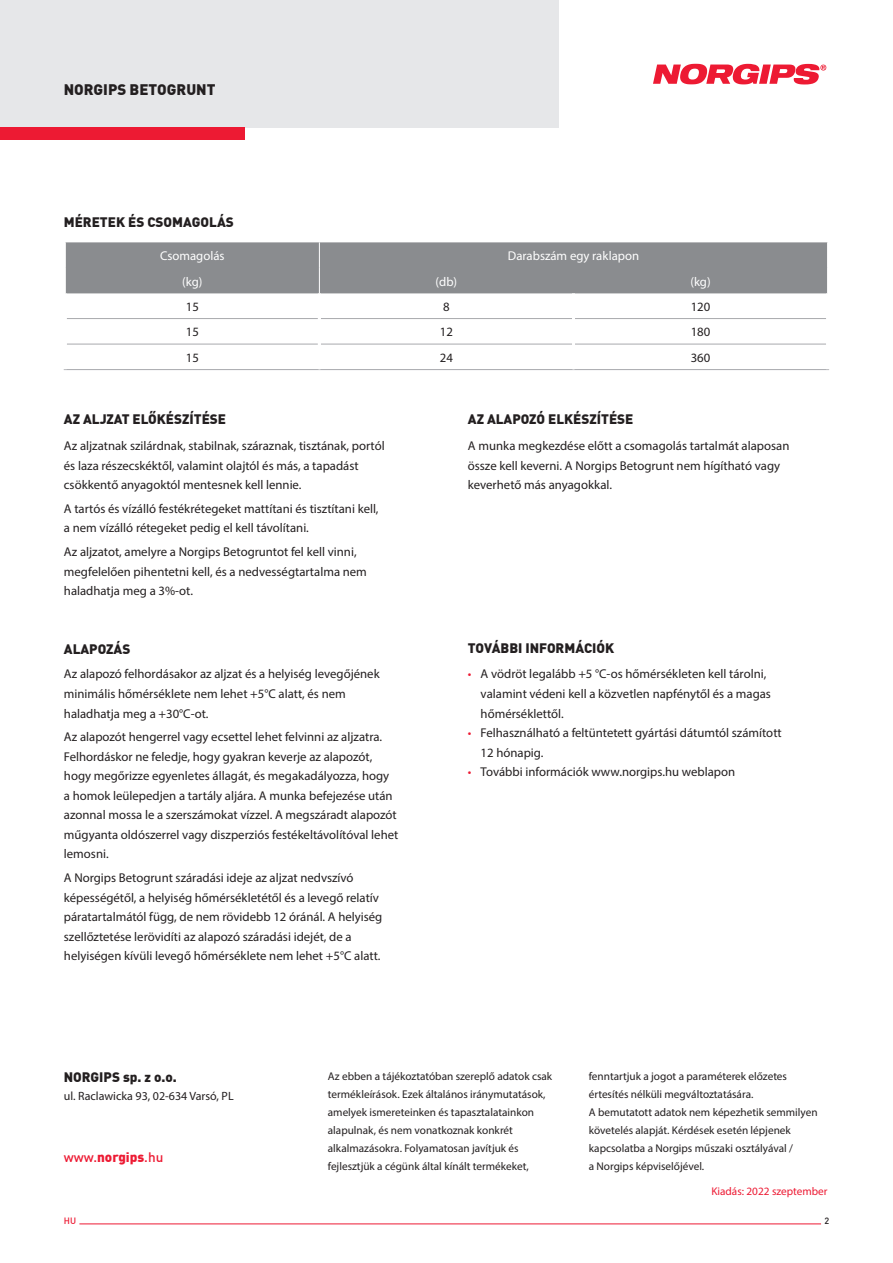
<style>
.page{position:relative;width:893px;height:1263px;background:#fff}
.page>*{position:absolute;margin:0;border:0;box-sizing:border-box;transform-origin:0 0}
.t1{font:900 15px "DIN Offc Pro";color:#231f20}
.header_2{font:900 13.5px "DIN Offc Pro";color:#231f20}
.t2{font:500 13.5px "DINOT";color:#ed1a33}
.txt{font:12.75px/19.5px "Myriad Pro";color:#231f20}
.t3{font:12.75px "Myriad Pro";color:#fff}
.t4{font:12px "Myriad Pro";color:#231f20}
.txt-2{font:11.25px/18px "Myriad Pro";color:#231f20}
.txt-3{font:11.25px "Myriad Pro";color:#ed1a33}
.t5{font:500 9px "DIN Offc Pro";color:#ed1a33}
.t6{font:500 9px "DIN Offc Pro";color:#231f20}
.s1{color:#ed1a33}
.s2{font-weight:900}
</style>
<div class="page">
<div style="left:0;top:0;width:558px;height:128px;background:#e6e7e9"></div>
<div style="left:0;top:128px;width:244px;height:12px;background:#ed1a33"></div>
<svg style="left:653px;top:64px;width:173px;height:20px"></svg>
<hr style="left:79px;top:1223px;width:742px;height:1px;background:#ed1a33">
<hr style="left:67px;top:318px;width:251px;height:1px;background:#a8a9ad">
<hr style="left:321px;top:318px;width:251px;height:1px;background:#a8a9ad">
<hr style="left:575px;top:318px;width:251px;height:1px;background:#a8a9ad">
<hr style="left:67px;top:344px;width:251px;height:1px;background:#a8a9ad">
<hr style="left:321px;top:344px;width:251px;height:1px;background:#a8a9ad">
<hr style="left:575px;top:344px;width:251px;height:1px;background:#a8a9ad">
<hr style="left:64px;top:369px;width:255px;height:1px;background:#a8a9ad">
<hr style="left:319px;top:369px;width:254px;height:1px;background:#a8a9ad">
<hr style="left:573px;top:369px;width:256px;height:1px;background:#a8a9ad">
<div style="left:65px;top:242px;width:763px;height:51px;background:#8a8c8f"></div>
<p class="t1" style="left:64px;top:77px;width:153px">NORGIPS BETOGRUNT</p>
<p class="header_2" style="left:64px;top:211px;width:172px">MÉRETEK ÉS CSOMAGOLÁS</p>
<p class="t3" style="left:160px;top:248px;width:66px">Csomagolás</p>
<p class="t3" style="left:508px;top:248px;width:133px">Darabszám egy raklapon</p>
<p class="t3" style="left:182px;top:273px;width:22px">(kg)</p>
<p class="t3" style="left:436px;top:273px;width:23px">(db)</p>
<p class="t3" style="left:690px;top:273px;width:22px">(kg)</p>
<p class="txt" style="left:186px;top:296px;width:15px">15</p>
<p class="txt" style="left:443px;top:296px;width:8px">8</p>
<p class="txt" style="left:691px;top:296px;width:21px">120</p>
<p class="txt" style="left:186px;top:322px;width:15px">15</p>
<p class="txt" style="left:440px;top:322px;width:15px">12</p>
<p class="txt" style="left:691px;top:322px;width:21px">180</p>
<p class="txt" style="left:186px;top:347px;width:15px">15</p>
<p class="txt" style="left:440px;top:347px;width:15px">24</p>
<p class="txt" style="left:691px;top:347px;width:21px">360</p>
<p class="header_2" style="left:64px;top:408px;width:164px">AZ ALJZAT ELŐKÉSZÍTÉSE</p>
<p class="header_2" style="left:468px;top:408px;width:167px">AZ ALAPOZÓ ELKÉSZÍTÉSE</p>
<p class="txt" style="left:64px;top:436px;width:322px">Az aljzatnak szilárdnak, stabilnak, száraznak, tisztának, portól és laza részecskéktől, valamint olajtól és más, a tapadást csökkentő anyagoktól mentesnek kell lennie.</p>
<p class="txt" style="left:64px;top:498px;width:316px">A tartós és vízálló festékrétegeket mattítani és tisztítani kell, a nem vízálló rétegeket pedig el kell távolítani.</p>
<p class="txt" style="left:64px;top:542px;width:305px">Az aljzatot, amelyre a Norgips Betogruntot fel kell vinni, megfelelően pihentetni kell, és a nedvességtartalma nem haladhatja meg a 3%-ot.</p>
<p class="txt" style="left:468px;top:436px;width:323px">A munka megkezdése előtt a csomagolás tartalmát alaposan össze kell keverni. A Norgips Betogrunt nem hígítható vagy keverhető más anyagokkal.</p>
<p class="header_2" style="left:64px;top:638px;width:68px">ALAPOZÁS</p>
<p class="header_2" style="left:468px;top:637px;width:148px">TOVÁBBI INFORMÁCIÓK</p>
<p class="txt" style="left:64px;top:664px;width:317px">Az alapozó felhordásakor az aljzat és a helyiség levegőjének minimális hőmérséklete nem lehet +5°C alatt, és nem haladhatja meg a +30°C-ot.</p>
<p class="txt" style="left:64px;top:727px;width:336px">Az alapozót hengerrel vagy ecsettel lehet felvinni az aljzatra.<br>Felhordáskor ne feledje, hogy gyakran keverje az alapozót, hogy megőrizze egyenletes állagát, és megakadályozza, hogy a homok leülepedjen a tartály aljára. A munka befejezése után azonnal mossa le a szerszámokat vízzel. A megszáradt alapozót műgyanta oldószerrel vagy diszperziós festékeltávolítóval lehet lemosni.</p>
<p class="txt" style="left:64px;top:868px;width:320px">A Norgips Betogrunt száradási ideje az aljzat nedvszívó képességétől, a helyiség hőmérsékletétől és a levegő relatív páratartalmától függ, de nem rövidebb 12 óránál. A helyiség szellőztetése lerövidíti az alapozó száradási idejét, de a helyiségen kívüli levegő hőmérséklete nem lehet +5°C alatt.</p>
<p class="txt" style="left:481px;top:664px;width:292px;text-indent:-13px"><span class="s1">•</span> A vödröt legalább +5 °C-os hőmérsékleten kell tárolni, valamint védeni kell a közvetlen napfénytől és a magas hőmérséklettől.</p>
<p class="txt" style="left:481px;top:723px;width:303px;text-indent:-13px"><span class="s1">•</span> Felhasználható a feltüntetett gyártási dátumtól számított<br>12 hónapig.</p>
<p class="txt" style="left:468px;top:762px;width:269px"><span class="s1">•</span> További információk www.norgips.hu weblapon</p>
<p class="header_2" style="left:64px;top:1066px;width:115px">NORGIPS sp. z o.o.</p>
<p class="t4" style="left:64px;top:1088px;width:171px">ul. Raclawicka 93, 02-634 Varsó, PL</p>
<p class="t2" style="left:64px;top:1147px;width:101px">www.<span class="s2">norgips</span>.hu</p>
<p class="txt-2" style="left:328px;top:1067px;width:226px">Az ebben a tájékoztatóban szereplő adatok csak termékleírások. Ezek általános iránymutatások, amelyek ismereteinken és tapasztalatainkon alapulnak, és nem vonatkoznak konkrét alkalmazásokra. Folyamatosan javítjuk és fejlesztjük a cégünk által kínált termékeket,</p>
<p class="txt-2" style="left:589px;top:1067px;width:200px">fenntartjuk a jogot a paraméterek előzetes értesítés nélküli megváltoztatására.</p>
<p class="txt-2" style="left:589px;top:1103px;width:230px">A bemutatott adatok nem képezhetik semmilyen követelés alapját. Kérdések esetén lépjenek kapcsolatba a Norgips műszaki osztályával /<br>a Norgips képviselőjével.</p>
<p class="txt-3" style="left:711px;top:1185px;width:118px">Kiadás: 2022 szeptember</p>
<p class="t5" style="left:64px;top:1214px;width:14px">HU</p>
<p class="t6" style="left:824px;top:1214px;width:6px">2</p>
</div>
